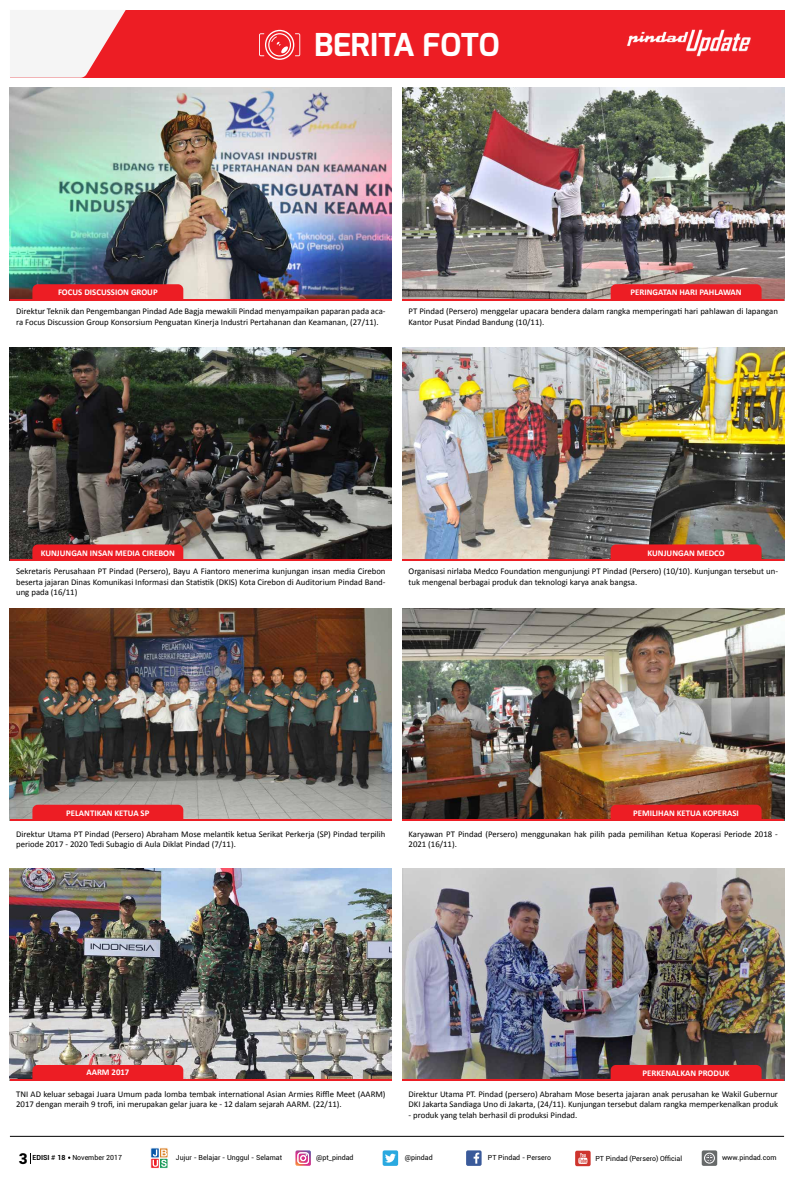
<style>
.page{position:relative;width:794px;height:1191px;background:#fff}
.page>*{position:absolute;margin:0;border:0;box-sizing:border-box;transform-origin:0 0}
.t1{font:700 31.5px "Exo";letter-spacing:-.005em;color:#fff}
.t2{font:8.75px/10.5px "Calibri";color:#000}
.t3{font:700 8.75px "Calibri";color:#fff}
.t4{font:7px "Roboto";color:#000}
.s1{font-weight:900;font-size:14.88px}
.s2{font-weight:700}
</style>
<div class="page">
<div style="left:150px;top:1147px;width:9px;height:11px;background:#0957a8;border:1px solid #fff"></div>
<svg style="left:160px;top:1148px;width:8px;height:10px"></svg>
<svg style="left:150px;top:1158px;width:9px;height:10px"></svg>
<svg style="left:160px;top:1159px;width:8px;height:9px"></svg>
<svg style="left:153px;top:1149px;width:14px;height:17px"></svg>
<svg style="left:295px;top:1150px;width:16px;height:15px"></svg>
<div style="left:383px;top:1150px;width:15px;height:15px;background:#2aa9e0;border-radius:2px"></div>
<svg style="left:385px;top:1153px;width:11px;height:9px"></svg>
<div style="left:466px;top:1150px;width:15px;height:15px;background:#3a5a9a;border-radius:2px"></div>
<svg style="left:473px;top:1152px;width:6px;height:11px"></svg>
<svg style="left:575px;top:1150px;width:15px;height:16px"></svg>
<svg style="left:578px;top:1153px;width:9px;height:10px"></svg>
<svg style="left:701px;top:1150px;width:16px;height:15px"></svg>
<div style="left:704px;top:1152px;width:11px;height:11px;border:1px solid #fff;border-radius:50%"></div>
<svg style="left:706px;top:1154px;width:6px;height:7px"></svg>
<hr style="left:10px;top:1136px;width:774px;height:1px;background:#000">
<div style="left:10px;top:10px;width:774px;height:68px;background:#ed1d24"></div>
<img style="left:627px;top:30px;width:124px;height:27px">
<svg style="left:10px;top:10px;width:116px;height:68px"></svg>
<img style="left:402px;top:88px;width:382px;height:211px">
<img style="left:402px;top:608px;width:382px;height:211px">
<img style="left:402px;top:348px;width:382px;height:211px">
<img style="left:402px;top:868px;width:382px;height:211px">
<img style="left:10px;top:88px;width:382px;height:211px">
<img style="left:10px;top:608px;width:382px;height:211px">
<img style="left:10px;top:348px;width:382px;height:211px">
<img style="left:10px;top:868px;width:382px;height:211px">
<hr style="left:10px;top:299px;width:382px;height:1px;background:#ed1d24">
<hr style="left:10px;top:819px;width:382px;height:1px;background:#ed1d24">
<hr style="left:10px;top:559px;width:382px;height:1px;background:#ed1d24">
<hr style="left:10px;top:1079px;width:382px;height:2px;background:#ed1d24">
<svg style="left:32px;top:284px;width:151px;height:15px;background:#e81e25"></svg>
<svg style="left:32px;top:804px;width:151px;height:15px;background:#e9252b"></svg>
<svg style="left:32px;top:544px;width:151px;height:15px;background:#e72026"></svg>
<div style="left:32px;top:1065px;width:151px;height:14px;background:#ed1d24"></div>
<hr style="left:402px;top:299px;width:382px;height:1px;background:#ed1d24">
<hr style="left:402px;top:819px;width:382px;height:1px;background:#ed1d24">
<hr style="left:402px;top:559px;width:382px;height:1px;background:#ed1d24">
<hr style="left:402px;top:1079px;width:382px;height:2px;background:#ed1d24">
<svg style="left:610px;top:284px;width:151px;height:15px;background:#eb1f26"></svg>
<svg style="left:610px;top:804px;width:151px;height:15px;background:#e71f23"></svg>
<svg style="left:610px;top:544px;width:151px;height:15px;background:#e82026"></svg>
<div style="left:610px;top:1065px;width:151px;height:14px;background:#ed1d24"></div>
<svg style="left:259px;top:30px;width:41px;height:30px"></svg>
<p class="t3" style="left:58px;top:287px;width:101px">FOCUS DISCUSSION GROUP</p>
<h1 class="t1" style="left:314px;top:25px;width:187px">BERITA FOTO</h1>
<p class="t3" style="left:630px;top:287px;width:113px">PERINGATAN HARI PAHLAWAN</p>
<p class="t2" style="left:16px;top:306px;width:371px">Direktur Teknik dan Pengembangan Pindad Ade Bagja mewakili Pindad menyampaikan paparan pada aca&shy;ra Focus Discussion Group Konsorsium Penguatan Kinerja Industri Pertahanan dan Keamanan, (27/11).</p>
<p class="t2" style="left:408px;top:306px;width:371px">PT Pindad (Persero) menggelar upacara bendera dalam rangka memperingati hari pahlawan di lapangan<br>Kantor Pusat Pindad Bandung (10/11).</p>
<p class="t3" style="left:41px;top:547px;width:136px">KUNJUNGAN INSAN MEDIA CIREBON</p>
<p class="t2" style="left:16px;top:566px;width:371px;text-align:justify">Sekretaris Perusahaan PT Pindad (Persero), Bayu A Fiantoro menerima kunjungan insan media Cirebon beserta jajaran Dinas Komunikasi Informasi dan Statistik (DKIS) Kota Cirebon di Auditorium Pindad Band&shy;ung pada (16/11)</p>
<p class="t3" style="left:647px;top:547px;width:79px">KUNJUNGAN MEDCO</p>
<p class="t2" style="left:408px;top:566px;width:371px">Organisasi nirlaba Medco Foundation mengunjungi PT Pindad (Persero) (10/10). Kunjungan tersebut un&shy;tuk mengenal berbagai produk dan teknologi karya anak bangsa.</p>
<p class="t3" style="left:66px;top:807px;width:85px">PELANTIKAN KETUA SP</p>
<p class="t2" style="left:16px;top:828px;width:371px">Direktur Utama PT Pindad (Persero) Abraham Mose melantik ketua Serikat Perkerja (SP) Pindad terpilih periode 2017 - 2020 Tedi Subagio di Aula Diklat Pindad (7/11).</p>
<p class="t3" style="left:633px;top:807px;width:107px">PEMILIHAN KETUA KOPERASI</p>
<p class="t2" style="left:408px;top:828px;width:371px">Karyawan PT Pindad (Persero) menggunakan hak pilih pada pemilihan Ketua Koperasi Periode 2018 -<br>2021 (16/11).</p>
<p class="t3" style="left:86px;top:1066px;width:44px">AARM 2017</p>
<p class="t2" style="left:16px;top:1088px;width:371px">TNI AD keluar sebagai Juara Umum pada lomba tembak international Asian Armies Riffle Meet (AARM)<br>2017 dengan meraih 9 trofi, ini merupakan gelar juara ke - 12 dalam sejarah AARM. (22/11).</p>
<p class="t3" style="left:642px;top:1067px;width:88px">PERKENALKAN PRODUK</p>
<p class="t2" style="left:408px;top:1088px;width:371px">Direktur Utama PT. Pindad (persero) Abraham Mose beserta jajaran anak perusahan ke Wakil Gubernur<br>DKI Jakarta Sandiaga Uno di Jakarta, (24/11). Kunjungan tersebut dalam rangka memperkenalkan produk</p>
<p class="t2" style="left:408px;top:1109px;width:170px">- produk yang telah berhasil di produksi Pindad.</p>
<p class="t4" style="left:19px;top:1153px;width:105px"><span class="s1">3</span> <span class="s2">EDISI</span> # <span class="s2">18</span> November 2017</p>
<p class="t4" style="left:176px;top:1153px;width:108px">Jujur - Belajar - Unggul - Selamat</p>
<p class="t4" style="left:316px;top:1153px;width:39px">@pt_pindad</p>
<p class="t4" style="left:405px;top:1153px;width:29px">@pindad</p>
<p class="t4" style="left:488px;top:1153px;width:65px">PT Pindad - Persero</p>
<p class="t4" style="left:595px;top:1153px;width:88px">PT Pindad (Persero) Official</p>
<p class="t4" style="left:722px;top:1153px;width:56px">www.pindad.com</p>
</div>
